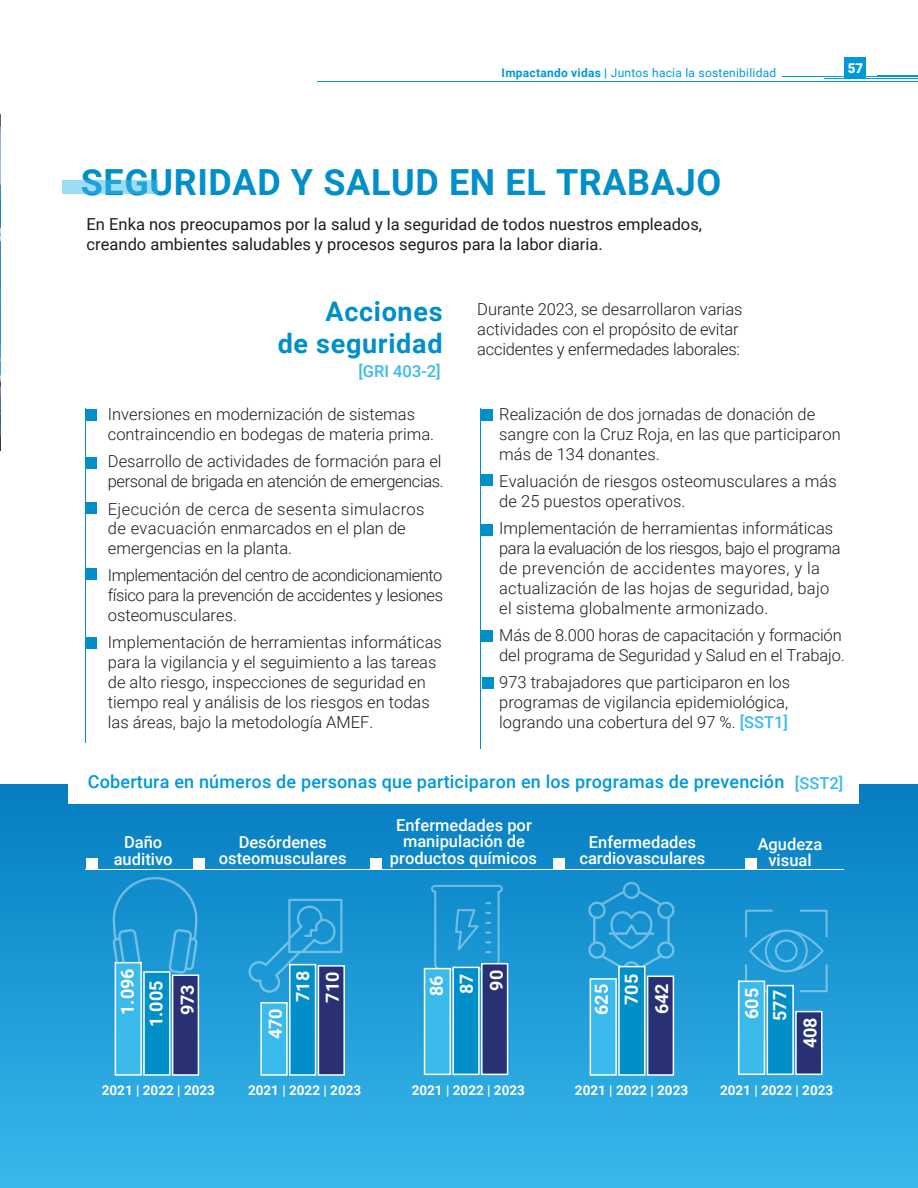
<style>
.page{position:relative;width:918px;height:1188px;background:#fff}
.page>*{position:absolute;margin:0;border:0;box-sizing:border-box;transform-origin:0 0}
.t1{font:700 36px "Roboto";letter-spacing:.015em;color:#008fc9}
.t2{font:700 27px/32.4px "Roboto";letter-spacing:.025em;color:#008fc9;text-align:right}
.t3{font:500 18px "Roboto";letter-spacing:.01em;color:#0099d8}
.t4{font:700 18px/29.8px "Roboto";color:#fff}
.t5{font:300 16.5px/19.8px "Roboto";color:#1d1d1b}
.t6{font:16.5px/19.8px "Roboto";color:#1d1d1b}
.t7{font:500 16.5px/16.5px "Roboto";color:#fff;text-align:center}
.t8{font:300 16.5px/19.8px "Roboto";letter-spacing:.025em;color:#1d1d1b}
.t9{font:500 16.5px "Roboto";color:#3bbaec}
.t10{font:700 13.5px "Roboto";color:#fff}
.t11{font:900 13.5px "Roboto";color:#fff}
.t12{font:12px "Roboto";letter-spacing:.02em;color:#0099d8}
.s1{font-weight:700}
.s2{font-weight:500;color:#3bbaec}
</style>
<div class="page">
<div style="left:0;top:785px;width:918px;height:403px;background:linear-gradient(to bottom,#067dc2,#38b8eb)"></div>
<img style="left:0;top:115px;width:1px;height:336px">
<div style="left:63px;top:180px;width:95px;height:14px;background:#9ddcf5"></div>
<hr style="left:86px;top:408px;width:1px;height:335px;background:#008fc9">
<div style="left:86px;top:409px;width:11px;height:12px;background:#008fc9"></div>
<div style="left:86px;top:457px;width:11px;height:12px;background:#008fc9"></div>
<div style="left:86px;top:638px;width:11px;height:11px;background:#008fc9"></div>
<div style="left:86px;top:502px;width:11px;height:12px;background:#008fc9"></div>
<div style="left:86px;top:568px;width:11px;height:12px;background:#008fc9"></div>
<svg style="left:588px;top:882px;width:87px;height:97px;background:#2599d3"></svg>
<svg style="left:431px;top:885px;width:72px;height:86px;background:#2297d2"></svg>
<svg style="left:745px;top:910px;width:83px;height:82px;background:#279bd5"></svg>
<svg style="left:113px;top:877px;width:84px;height:97px;background:#2196d2"></svg>
<svg style="left:249px;top:899px;width:94px;height:94px;background:#269ad4"></svg>
<hr style="left:481px;top:408px;width:1px;height:340px;background:#008fc9">
<div style="left:481px;top:409px;width:12px;height:12px;background:#008fc9"></div>
<div style="left:481px;top:630px;width:12px;height:12px;background:#008fc9"></div>
<div style="left:481px;top:474px;width:12px;height:12px;background:#008fc9"></div>
<div style="left:481px;top:524px;width:12px;height:12px;background:#008fc9"></div>
<div style="left:482px;top:677px;width:12px;height:12px;background:#008fc9"></div>
<div style="left:69px;top:772px;width:790px;height:32px;background:#fff"></div>
<div style="left:481px;top:963px;width:27px;height:112px;background:#293174;border:2px solid #fff"></div>
<div style="left:452px;top:967px;width:28px;height:108px;background:#008fc9;border:2px solid #fff"></div>
<div style="left:424px;top:968px;width:27px;height:107px;background:#3bbaec;border:2px solid #fff"></div>
<div style="left:647px;top:976px;width:27px;height:100px;background:#293174;border:2px solid #fff"></div>
<div style="left:618px;top:966px;width:28px;height:110px;background:#008fc9;border:2px solid #fff"></div>
<div style="left:590px;top:978px;width:27px;height:98px;background:#3bbaec;border:2px solid #fff"></div>
<div style="left:795px;top:1011px;width:28px;height:64px;background:#293174;border:2px solid #fff"></div>
<div style="left:767px;top:985px;width:27px;height:90px;background:#008fc9;border:2px solid #fff"></div>
<div style="left:738px;top:981px;width:27px;height:94px;background:#3bbaec;border:2px solid #fff"></div>
<div style="left:172px;top:975px;width:27px;height:101px;background:#293174;border:2px solid #fff"></div>
<div style="left:143px;top:971px;width:28px;height:105px;background:#008fc9;border:2px solid #fff"></div>
<div style="left:115px;top:962px;width:27px;height:114px;background:#3bbaec;border:2px solid #fff"></div>
<div style="left:318px;top:965px;width:27px;height:111px;background:#293174;border:2px solid #fff"></div>
<div style="left:289px;top:964px;width:27px;height:112px;background:#008fc9;border:2px solid #fff"></div>
<div style="left:260px;top:1002px;width:28px;height:74px;background:#3bbaec;border:2px solid #fff"></div>
<hr style="left:85px;top:869px;width:758px;height:1px;background:#fff">
<div style="left:86px;top:858px;width:12px;height:12px;background:#fff"></div>
<div style="left:193px;top:858px;width:12px;height:12px;background:#fff"></div>
<div style="left:745px;top:858px;width:12px;height:12px;background:#fff"></div>
<div style="left:370px;top:858px;width:12px;height:12px;background:#fff"></div>
<div style="left:553px;top:858px;width:12px;height:12px;background:#fff"></div>
<div style="left:845px;top:58px;width:21px;height:21px;background:#0099d8"></div>
<hr style="left:825px;top:78px;width:93px;height:1px;background:#0099d8">
<hr style="left:782px;top:76px;width:136px;height:1px;background:#0099d8">
<hr style="left:878px;top:75px;width:40px;height:1px;background:#0099d8">
<hr style="left:317px;top:81px;width:601px;height:1px;background:#0099d8">
<p class="t11" style="left:849px;top:58px;width:17px">00</p>
<p class="t12" style="left:502px;top:64px;width:276px"><span class="s1">Impactando vidas |</span> Juntos hacia la sostenibilidad</p>
<p class="t11" style="left:848px;top:58px;width:17px">57</p>
<h1 class="t1" style="left:81px;top:157px;width:642px">SEGURIDAD Y SALUD EN EL TRABAJO</h1>
<p class="t6" style="left:87px;top:213px;width:617px">En Enka nos preocupamos por la salud y la seguridad de todos nuestros empleados, creando ambientes saludables y procesos seguros para la labor diaria.</p>
<h2 class="t2" style="left:278px;top:294px;width:166px">Acciones<br>de seguridad</h2>
<p class="t9" style="left:358px;top:360px;width:84px">[GRI 403-2]</p>
<p class="t5" style="left:108px;top:404px;width:328px">Inversiones en modernización de sistemas contraincendio en bodegas de materia prima.</p>
<p class="t5" style="left:108px;top:451px;width:337px">Desarrollo de actividades de formación para el personal de brigada en atención de emergencias.</p>
<p class="t8" style="left:108px;top:498px;width:318px">Ejecución de cerca de sesenta simulacros de evacuación enmarcados en el plan de emergencias en la planta.</p>
<p class="t5" style="left:108px;top:565px;width:337px;text-align:justify">Implementación del centro de acondicionamiento físico para la prevención de accidentes y lesiones osteomusculares.</p>
<p class="t5" style="left:108px;top:632px;width:335px">Implementación de herramientas informáticas para la vigilancia y el seguimiento a las tareas de alto riesgo, inspecciones de seguridad en tiempo real y análisis de los riesgos en todas las áreas, bajo la metodología AMEF.</p>
<p class="t5" style="left:477px;top:299px;width:267px">Durante 2023, se desarrollaron varias actividades con el propósito de evitar accidentes y enfermedades laborales:</p>
<p class="t5" style="left:499px;top:404px;width:343px">Realización de dos jornadas de donación de sangre con la Cruz Roja, en las que participaron más de 134 donantes.</p>
<p class="t5" style="left:499px;top:471px;width:339px">Evaluación de riesgos osteomusculares a más de 25 puestos operativos.</p>
<p class="t5" style="left:499px;top:518px;width:343px">Implementación de herramientas informáticas para la evaluación de los riesgos, bajo el programa de prevención de accidentes mayores, y la actualización de las hojas de seguridad, bajo el sistema globalmente armonizado.</p>
<p class="t5" style="left:499px;top:624px;width:347px">Más de 8.000 horas de capacitación y formación del programa de Seguridad y Salud en el Trabajo.</p>
<p class="t5" style="left:499px;top:672px;width:292px;text-align:justify">973 trabajadores que participaron en los programas de vigilancia epidemiológica, logrando una cobertura del 97 %. <span class="s2">[SST1]</span></p>
<p class="t3" style="left:88px;top:769px;width:698px">Cobertura en números de personas que participaron en los programas de prevención</p>
<p class="t9" style="left:795px;top:772px;width:50px">[SST2]</p>
<p class="t7" style="left:114px;top:834px;width:60px">Daño auditivo</p>
<p class="t7" style="left:219px;top:833px;width:129px">Desórdenes osteomusculares</p>
<p class="t7" style="left:390px;top:816px;width:149px">Enfermedades por manipulación de productos químicos</p>
<p class="t7" style="left:579px;top:833px;width:127px">Enfermedades cardiovasculares</p>
<p class="t7" style="left:758px;top:835px;width:66px">Agudeza visual</p>
<p class="t4" style="left:113px;top:1027px;width:61px;line-height:28.5px;text-indent:12px;rotate:-90deg">1.096<br>1.005</p>
<p class="t4" style="left:172px;top:1015px;width:32px;rotate:-90deg">973</p>
<p class="t4" style="left:260px;top:1039px;width:32px;rotate:-90deg">470</p>
<p class="t4" style="left:287px;top:1003px;width:33px;rotate:-90deg">718<br>710</p>
<p class="t4" style="left:421px;top:996px;width:28px;rotate:-90deg">86<br>87<br>90</p>
<p class="t4" style="left:586px;top:1015px;width:43px;text-align:center;rotate:-90deg">625<br>705<br>642</p>
<p class="t4" style="left:737px;top:1021px;width:35px;line-height:27.9px;rotate:-90deg">605<br>577</p>
<p class="t4" style="left:795px;top:1048px;width:32px;rotate:-90deg">408</p>
<p class="t10" style="left:102px;top:1081px;width:115px">2021 | 2022 | 2023</p>
<p class="t10" style="left:248px;top:1081px;width:115px">2021 | 2022 | 2023</p>
<p class="t10" style="left:412px;top:1081px;width:115px">2021 | 2022 | 2023</p>
<p class="t10" style="left:575px;top:1081px;width:115px">2021 | 2022 | 2023</p>
<p class="t10" style="left:720px;top:1081px;width:115px">2021 | 2022 | 2023</p>
</div>
